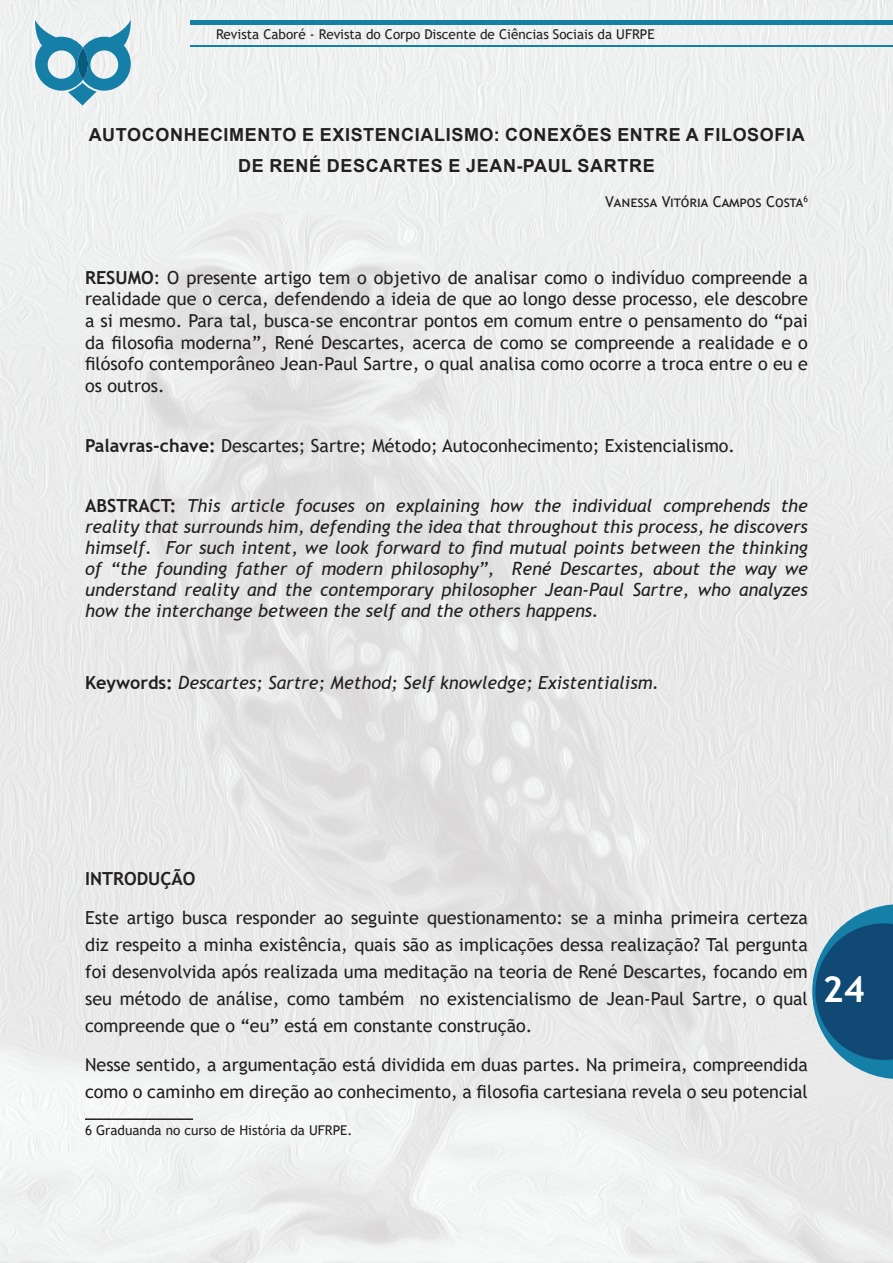
<style>
.page{position:relative;width:893px;height:1263px;background:#fff}
.page>*{position:absolute;margin:0;border:0;box-sizing:border-box;transform-origin:0 0}
.t1{font:700 36px "Trebuchet MS";color:#fff}
.t2{font:18px/21.6px "Trebuchet MS";color:#231f20;text-align:justify}
.t3{font:italic 18px/21px "Trebuchet MS";color:#231f20;text-align:justify}
.t4{font:700 18px/31.5px "Arial";letter-spacing:.035em;color:#231f20;text-align:center}
.t5{font:700 18px "Trebuchet MS";color:#231f20}
.t6{font:15px "Trebuchet MS";color:#231f20}
.t7{font:13.5px "Trebuchet MS";color:#231f20}
.s1{font-weight:700}
.s2{font-weight:700;font-style:normal}
.s3{color:#1e1f22}
</style>
<div class="page">
<img style="left:0;top:0;width:893px;height:1263px">
<svg style="left:812px;top:904px;width:81px;height:175px;background:#467999"></svg>
<div style="left:190px;top:20px;width:702px;height:5px;background:#167fa8"></div>
<hr style="left:190px;top:45px;width:702px;height:1px;background:#167fa8">
<svg style="left:35px;top:20px;width:96px;height:85px"></svg>
<hr style="left:85px;top:1118px;width:108px;height:2px;background:#231f20">
<p class="t7" style="left:216px;top:25px;width:440px">Revista Caboré - Revista do Corpo Discente de Ciências Sociais da UFRPE</p>
<p class="t4" style="left:89px;top:119px;width:718px">AUTOCONHECIMENTO E EXISTENCIALISMO: CONEXÕES ENTRE A FILOSOFIA<br>DE RENÉ DESCARTES E JEAN-PAUL SARTRE</p>
<p class="t6" style="left:605px;top:192px;width:204px">Vanessa Vitória Campos Costa<sup>6</sup></p>
<p class="t2" style="left:85px;top:266px;width:724px"><span class="s1">RESUMO</span>: O presente artigo tem o objetivo de analisar como o indivíduo compreende a realidade que o cerca, defendendo a ideia de que ao longo desse processo, ele descobre a si mesmo. Para tal, busca-se encontrar pontos em comum entre o pensamento do “pai da filosofia moderna”, René Descartes, acerca de como se compreende a realidade e o filósofo contemporâneo Jean-Paul Sartre, o qual analisa como ocorre a troca entre o eu e os outros.</p>
<p class="t2" style="left:85px;top:435px;width:652px"><span class="s1">Palavras-chave:</span> Descartes; Sartre; Método; Autoconhecimento; Existencialismo.</p>
<p class="t3" style="left:85px;top:495px;width:724px"><span class="s2">ABSTRACT:</span> This article focuses on explaining how the individual comprehends the reality that surrounds him, defending the idea that throughout this process, he discovers himself. For such intent, we look forward to find mutual points between the thinking of “the founding father of modern philosophy”, René Descartes, about the way we understand reality and the contemporary philosopher Jean-Paul Sartre, who analyzes how the interchange between the self and the others happens.</p>
<p class="t3" style="left:85px;top:673px;width:576px"><span class="s2">Keywords:</span> Descartes; Sartre; Method; <span class="s3">Self k</span>nowledge; Existentialism.</p>
<p class="t5" style="left:85px;top:867px;width:112px">INTRODUÇÃO</p>
<p class="t2" style="left:85px;top:903px;width:724px;line-height:27px">Este artigo busca responder ao seguinte questionamento: se a minha primeira certeza diz respeito a minha existência, quais são as implicações dessa realização? Tal pergunta foi desenvolvida após realizada uma meditação na teoria de René Descartes, focando em seu método de análise, como também no existencialismo de Jean-Paul Sartre, o qual compreende que o “eu” está em constante construção.</p>
<p class="t2" style="left:85px;top:1050px;width:724px;line-height:27px">Nesse sentido, a argumentação está dividida em duas partes. Na primeira, compreendida como o caminho em direção ao conhecimento, a filosofia cartesiana revela o seu potencial</p>
<p class="t7" style="left:85px;top:1122px;width:269px">6 Graduanda no curso de História da UFRPE.</p>
<h1 class="t1" style="left:823px;top:967px;width:44px">24</h1>
</div>
